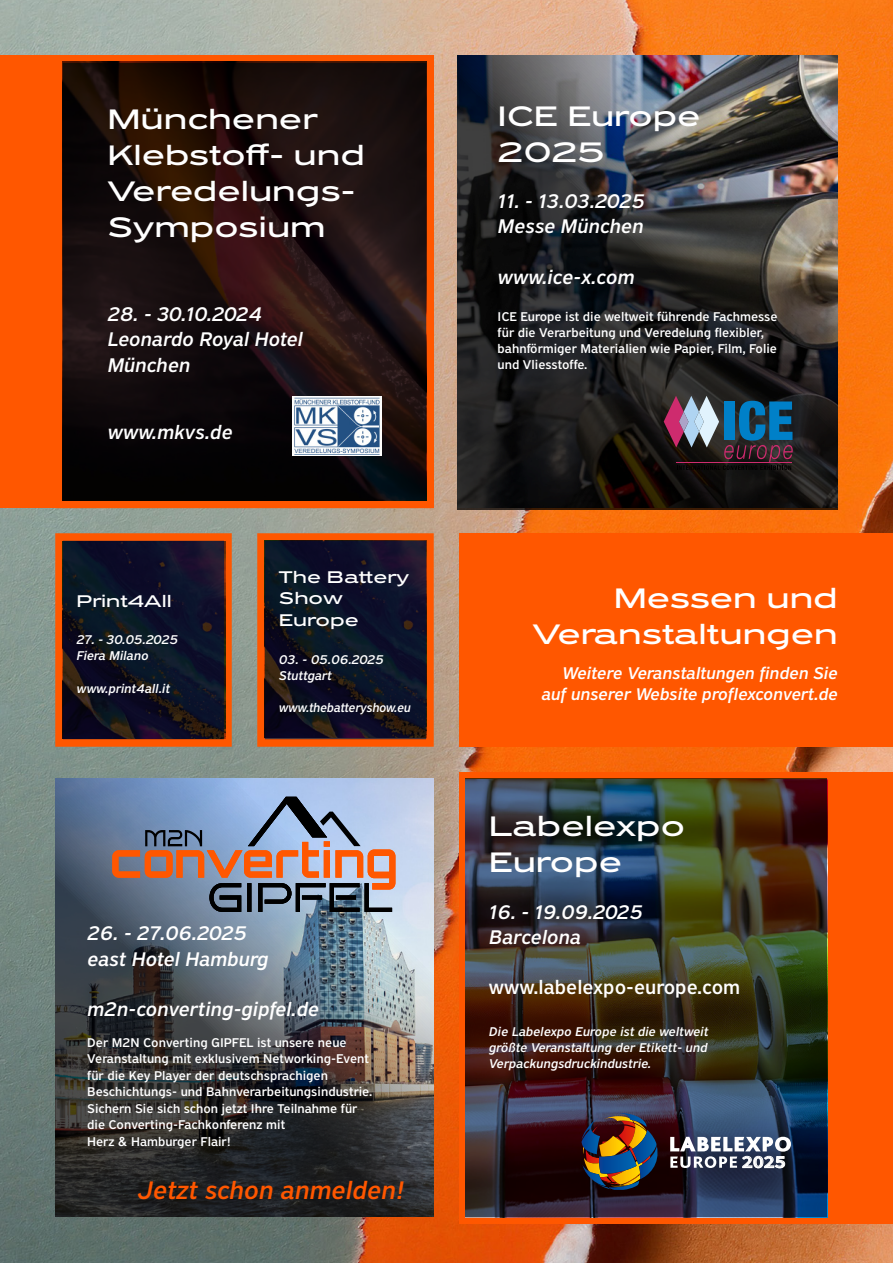
<style>
.page{position:relative;width:893px;height:1263px;background:#fff}
.page>*{position:absolute;margin:0;border:0;box-sizing:border-box;transform-origin:0 0}
.t1{font:30px/36px "PF Grand Gothik";color:#fff}
.t2{font:27px "PF Grand Gothik";color:#ff5700}
.t3{font:21px/25.2px "PF Grand Gothik";color:#fff}
.t4{font:18px/21.6px "PF Grand Gothik";color:#fff}
.t5{font:600 17.4px "Source Sans Pro";color:#fff;scale:1.22 1}
.t6{font:13.5px/16.2px "PF Grand Gothik";color:#fff}
.t7{font:13.5px "PF Grand Gothik";color:#fff;scale:.96 1}
</style>
<div class="page">
<img style="left:0;top:0;width:893px;height:1263px">
<div style="left:0;top:55px;width:434px;height:453px;background:#ff5700"></div>
<svg style="left:55px;top:533px;width:177px;height:214px;background:#e55306"></svg>
<svg style="left:257px;top:533px;width:177px;height:214px;background:#ee5607"></svg>
<div style="left:459px;top:772px;width:434px;height:452px;background:#ff5700"></div>
<img style="left:457px;top:55px;width:381px;height:455px">
<svg style="left:664px;top:396px;width:129px;height:74px;background:#3d4a5e"></svg>
<hr style="left:676px;top:462px;width:115px;height:1px;background:#ce2b6e">
<img style="left:63px;top:61px;width:363px;height:439px">
<img style="left:264px;top:540px;width:163px;height:197px">
<img style="left:63px;top:542px;width:162px;height:197px">
<img style="left:466px;top:778px;width:361px;height:438px">
<img style="left:55px;top:779px;width:379px;height:437px">
<div style="left:459px;top:533px;width:434px;height:214px;background:#ff5700"></div>
<svg style="left:112px;top:797px;width:283px;height:115px;background:#8e8a98"></svg>
<img style="left:292px;top:396px;width:89px;height:59px">
<img style="left:581px;top:1113px;width:80px;height:77px">
<svg style="left:670px;top:1137px;width:121px;height:31px;background:#727787"></svg>
<h1 class="t1" style="left:107px;top:101px;width:259px">Münchener<br>Klebstoff- und<br>Veredelungs-<br>Symposium</h1>
<h3 class="t3" style="left:107px;top:302px;width:197px">28. - 30.10.2024<br>Leonardo Royal Hotel<br>München</h3>
<h3 class="t3" style="left:107px;top:420px;width:127px">www.mkvs.de</h3>
<h3 class="t4" style="left:77px;top:590px;width:97px">Print4All</h3>
<p class="t6" style="left:77px;top:632px;width:103px">27. - 30.05.2025<br>Fiera Milano</p>
<p class="t6" style="left:77px;top:680px;width:95px">www.print4all.it</p>
<h3 class="t4" style="left:279px;top:566px;width:132px">The Battery<br>Show<br>Europe</h3>
<p class="t6" style="left:279px;top:651px;width:106px">03. - 05.06.2025<br>Stuttgart</p>
<p class="t7" style="left:279px;top:700px;width:139px">www.thebatteryshow.eu</p>
<h3 class="t3" style="left:87px;top:921px;width:183px">26. - 27.06.2025 east Hotel Hamburg</h3>
<h3 class="t3" style="left:87px;top:997px;width:233px">m2n-converting-gipfel.de</h3>
<p class="t6" style="left:87px;top:1034px;width:287px">Der M2N Converting GIPFEL ist unsere neue Veranstaltung mit exklusivem Networking-Event für die Key Player der deutschsprachigen Beschichtungs- und Bahnverarbeitungsindustrie.<br>Sichern Sie sich schon jetzt Ihre Teilnahme für die Converting-Fachkonferenz mit<br>Herz &amp; Hamburger Flair!</p>
<h2 class="t2" style="left:137px;top:1175px;width:268px">Jetzt schon anmelden!</h2>
<h1 class="t1" style="left:498px;top:98px;width:205px">ICE Europe<br>2025</h1>
<h3 class="t3" style="left:498px;top:189px;width:149px">11. - 13.03.2025<br>Messe München</h3>
<h3 class="t3" style="left:498px;top:264px;width:138px">www.ice-x.com</h3>
<p class="t6" style="left:498px;top:308px;width:281px">ICE Europe ist die weltweit führende Fachmesse für die Verarbeitung und Veredelung flexibler, bahnförmiger Materialien wie Papier, Film, Folie und Vliesstoffe.</p>
<h1 class="t1" style="left:533px;top:581px;width:307px;text-align:right">Messen und<br>Veranstaltungen</h1>
<h3 class="t4" style="left:541px;top:662px;width:298px;text-align:right">Weitere Veranstaltungen finden Sie auf unserer Website proflexconvert.de</h3>
<h1 class="t1" style="left:489px;top:809px;width:198px">Labelexpo<br>Europe</h1>
<h3 class="t3" style="left:489px;top:899px;width:155px">16. - 19.09.2025<br>Barcelona</h3>
<h3 class="t3" style="left:489px;top:975px;width:253px">www.labelexpo-europe.com</h3>
<p class="t6" style="left:489px;top:1023px;width:221px;text-align:justify">Die Labelexpo Europe ist die weltweit größte Veranstaltung der Etikett- und Verpackungsdruckindustrie.</p>
<p class="t5" style="left:742px;top:1150px;width:37px">2025</p>
</div>
